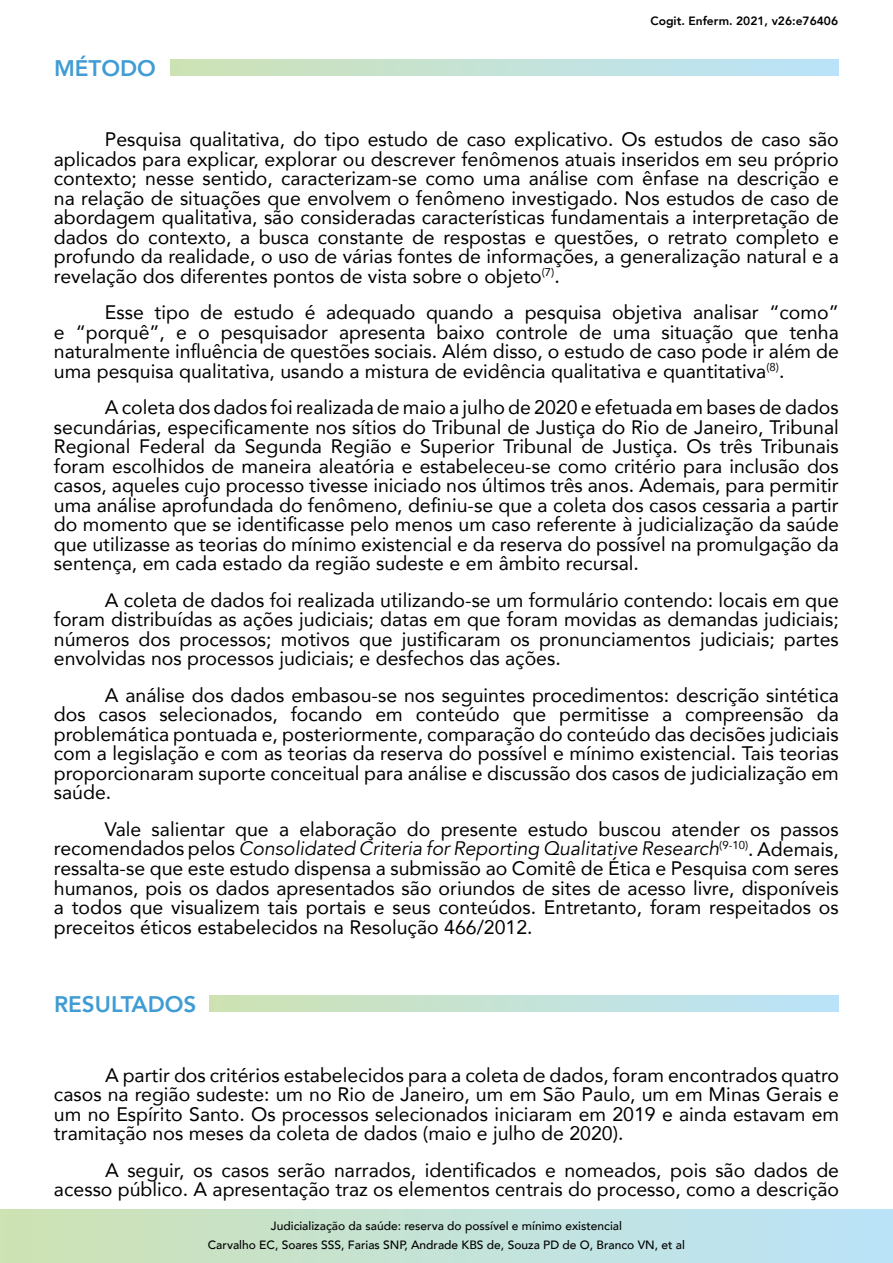
<style>
.page{position:relative;width:893px;height:1263px;background:#fff}
.page>*{position:absolute;margin:0;border:0;box-sizing:border-box;transform-origin:0 0}
.t1{font:800 22.5px "Avenir";color:#409cd4}
.t2{font:19.5px/19.5px "Avenir";color:#000;text-align:justify}
.t3{font:500 12px/18.6px "Avenir";color:#000;text-align:center}
.t4{font:800 12px "Avenir";color:#000}
.s1{font-style:italic}
</style>
<div class="page">
<svg style="left:0;top:1209px;width:893px;height:54px;background:#c4e2d6"></svg>
<div style="left:170px;top:59px;width:669px;height:17px;background:linear-gradient(to right,#cee2b5,#bae3fb)"></div>
<div style="left:210px;top:995px;width:629px;height:17px;background:linear-gradient(to right,#cee2b2,#bae3fb)"></div>
<p class="t1" style="left:54px;top:50px;width:104px">MÉTODO</p>
<p class="t4" style="left:650px;top:12px;width:189px">Cogit. Enferm. 2021, v26:e76406</p>
<p class="t2" style="left:54px;top:129px;width:786px;text-indent:51px">Pesquisa qualitativa, do tipo estudo de caso explicativo. Os estudos de caso são aplicados para explicar, explorar ou descrever fenômenos atuais inseridos em seu próprio contexto; nesse sentido, caracterizam-se como uma análise com ênfase na descrição e na relação de situações que envolvem o fenômeno investigado. Nos estudos de caso de abordagem qualitativa, são consideradas características fundamentais a interpretação de dados do contexto, a busca constante de respostas e questões, o retrato completo e profundo da realidade, o uso de várias fontes de informações, a generalização natural e a revelação dos diferentes pontos de vista sobre o objeto<sup>(7)</sup>.</p>
<p class="t2" style="left:54px;top:302px;width:786px;text-indent:51px">Esse tipo de estudo é adequado quando a pesquisa objetiva analisar “como” e “porquê”, e o pesquisador apresenta baixo controle de uma situação que tenha naturalmente influência de questões sociais. Além disso, o estudo de caso pode ir além de uma pesquisa qualitativa, usando a mistura de evidência qualitativa e quantitativa<sup>(8)</sup>.</p>
<p class="t2" style="left:54px;top:397px;width:786px;text-indent:51px">A coleta dos dados foi realizada de maio a julho de 2020 e efetuada em bases de dados secundárias, especificamente nos sítios do Tribunal de Justiça do Rio de Janeiro, Tribunal Regional Federal da Segunda Região e Superior Tribunal de Justiça. Os três Tribunais foram escolhidos de maneira aleatória e estabeleceu-se como critério para inclusão dos casos, aqueles cujo processo tivesse iniciado nos últimos três anos. Ademais, para permitir uma análise aprofundada do fenômeno, definiu-se que a coleta dos casos cessaria a partir do momento que se identificasse pelo menos um caso referente à judicialização da saúde que utilizasse as teorias do mínimo existencial e da reserva do possível na promulgação da sentença, em cada estado da região sudeste e em âmbito recursal.</p>
<p class="t2" style="left:54px;top:590px;width:786px;text-indent:51px">A coleta de dados foi realizada utilizando-se um formulário contendo: locais em que foram distribuídas as ações judiciais; datas em que foram movidas as demandas judiciais; números dos processos; motivos que justificaram os pronunciamentos judiciais; partes envolvidas nos processos judiciais; e desfechos das ações.</p>
<p class="t2" style="left:54px;top:685px;width:786px;text-indent:51px">A análise dos dados embasou-se nos seguintes procedimentos: descrição sintética dos casos selecionados, focando em conteúdo que permitisse a compreensão da problemática pontuada e, posteriormente, comparação do conteúdo das decisões judiciais com a legislação e com as teorias da reserva do possível e mínimo existencial. Tais teorias proporcionaram suporte conceitual para análise e discussão dos casos de judicialização em saúde.</p>
<p class="t2" style="left:54px;top:819px;width:786px;text-indent:51px">Vale salientar que a elaboração do presente estudo buscou atender os passos recomendados pelos <span class="s1">Consolidated Criteria for Reporting Qualitative Research</span><sup>(9-10)</sup>. Ademais, ressalta-se que este estudo dispensa a submissão ao Comitê de Ética e Pesquisa com seres humanos, pois os dados apresentados são oriundos de sites de acesso livre, disponíveis a todos que visualizem tais portais e seus conteúdos. Entretanto, foram respeitados os preceitos éticos estabelecidos na Resolução 466/2012.</p>
<p class="t1" style="left:54px;top:986px;width:144px">RESULTADOS</p>
<p class="t2" style="left:54px;top:1065px;width:787px;text-indent:51px">A partir dos critérios estabelecidos para a coleta de dados, foram encontrados quatro casos na região sudeste: um no Rio de Janeiro, um em São Paulo, um em Minas Gerais e um no Espírito Santo. Os processos selecionados iniciaram em 2019 e ainda estavam em tramitação nos meses da coleta de dados (maio e julho de 2020).</p>
<p class="t2" style="left:54px;top:1160px;width:787px;text-align:right">A seguir, os casos serão narrados, identificados e nomeados, pois são dados de acesso público. A apresentação traz os elementos centrais do processo, como a descrição</p>
<p class="t3" style="left:208px;top:1216px;width:479px">Judicialização da saúde: reserva do possível e mínimo existencial<br>Carvalho EC, Soares SSS, Farias SNP, Andrade KBS de, Souza PD de O, Branco VN, et al</p>
</div>
